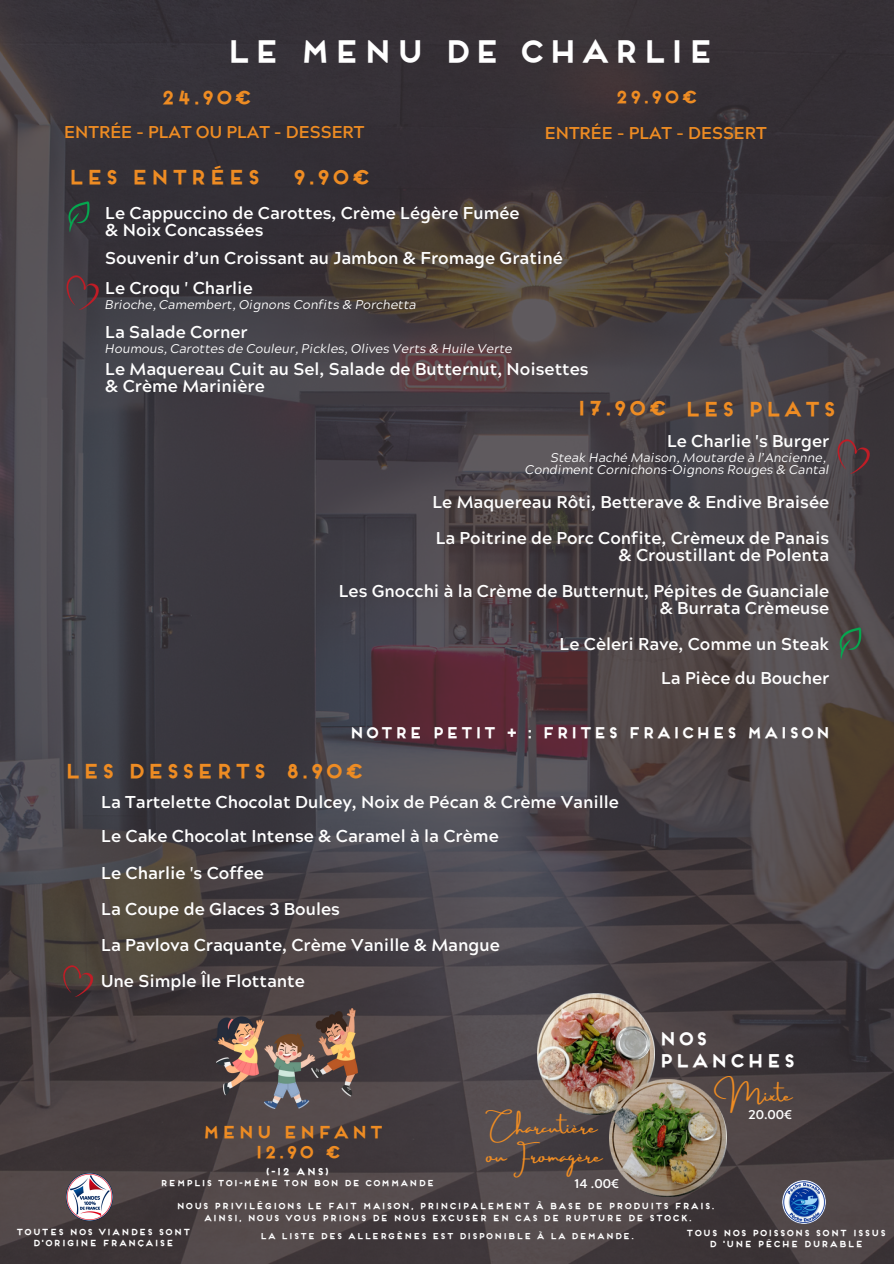
<style>
.page{position:relative;width:894px;height:1264px;background:#fff}
.page>*{position:absolute;margin:0;border:0;box-sizing:border-box;transform-origin:0 0}
.t1{font:700 30px "Frontage";color:#fff}
.t2{font:700 19.5px "Frontage";color:#ee8c23}
.t3{font:18.75px/28.5px "Amsterdam Three";color:#ee8c23}
.t4{font:700 18.45px "Frontage";color:#ee8c23}
.t5{font:700 17.7px/21.9px "Frontage";color:#fff}
.t6{font:700 17.1px/17px "Acherus Grotesque";color:#fff}
.t7{font:700 17.1px "Acherus Grotesque";color:#ee8c23}
.t8{font:700 17.1px "Frontage";color:#ee8c23}
.t9{font:700 16.65px/20.9px "Frontage";color:#ee8c23;text-align:center}
.t10{font:700 15px "Frontage";color:#fff}
.t11{font:italic 12.6px "Acherus Grotesque";color:#fff}
.t12{font:700 12.6px "Acherus Grotesque";color:#fefefe}
.t13{font:700 9.75px "Frontage";color:#fff}
.t14{font:700 8.55px/11.4px "Frontage";color:#fff;text-align:center}
.t15{font:700 8.4px "Frontage";color:#fff}
.t16{font:700 8.25px "Frontage";color:#fff}
</style>
<div class="page">
<img style="left:0;top:0;width:893px;height:1263px">
<img style="left:63px;top:201px;width:32px;height:32px">
<img style="left:63px;top:275px;width:39px;height:34px">
<img style="left:60px;top:965px;width:37px;height:31px">
<img style="left:833px;top:626px;width:34px;height:34px">
<img style="left:833px;top:439px;width:39px;height:34px">
<img style="left:66px;top:1173px;width:46px;height:46px">
<img style="left:782px;top:1180px;width:43px;height:43px">
<img style="left:212px;top:1008px;width:145px;height:99px">
<img style="left:537px;top:993px;width:117px;height:120px">
<img style="left:609px;top:1079px;width:117px;height:117px">
<h4 class="t1" style="left:223px;top:39px;width:492px">LE MENU DE CHARLIE</h4>
<h2 class="t4" style="left:160px;top:90px;width:93px">24.90€</h2>
<h6 class="t7" style="left:64px;top:125px;width:302px">ENTRÉE - PLAT OU PLAT - DESSERT</h6>
<h4 class="t8" style="left:614px;top:90px;width:85px">29.90€</h4>
<h2 class="t7" style="left:544px;top:126px;width:223px">ENTRÉE - PLAT - DESSERT</h2>
<p class="t2" style="left:66px;top:170px;width:196px">LES ENTRÉES</p>
<h1 class="t2" style="left:291px;top:170px;width:80px">9.90€</h1>
<h2 class="t6" style="left:105px;top:207px;width:416px">Le Cappuccino de Carottes, Crème Légère Fumée &amp; Noix Concassées</h2>
<h3 class="t6" style="left:105px;top:251px;width:459px">Souvenir d’un Croissant au Jambon &amp; Fromage Gratiné</h3>
<h5 class="t6" style="left:105px;top:281px;width:149px">Le Croqu ' Charlie</h5>
<h3 class="t11" style="left:105px;top:297px;width:312px">Brioche, Camembert, Oignons Confits &amp; Porchetta</h3>
<h2 class="t6" style="left:105px;top:325px;width:144px">La Salade Corner</h2>
<h2 class="t11" style="left:105px;top:341px;width:408px">Houmous, Carottes de Couleur, Pickles, Olives Verts &amp; Huile Verte</h2>
<p class="t6" style="left:105px;top:363px;width:485px">Le Maquereau Cuit au Sel, Salade de Butternut, Noisettes &amp; Crème Marinière</p>
<h4 class="t2" style="left:575px;top:400px;width:93px">17.90€</h4>
<h4 class="t2" style="left:682px;top:402px;width:155px">LES PLATS</h4>
<p class="t6" style="left:666px;top:434px;width:164px">Le Charlie 's Burger</p>
<h4 class="t11" style="left:550px;top:450px;width:277px">Steak Haché Maison, Moutarde à l’Ancienne,</h4>
<h4 class="t11" style="left:525px;top:462px;width:305px">Condiment Cornichons-Oignons Rouges &amp; Cantal</h4>
<p class="t6" style="left:432px;top:496px;width:398px">Le Maquereau Rôti, Betterave &amp; Endive Braisée</p>
<p class="t6" style="left:435px;top:532px;width:395px;text-align:right">La Poitrine de Porc Confite, Crèmeux de Panais &amp; Croustillant de Polenta</p>
<p class="t6" style="left:339px;top:585px;width:492px;text-align:right">Les Gnocchi à la Crème de Butternut, Pépites de Guanciale &amp; Burrata Crèmeuse</p>
<p class="t6" style="left:559px;top:638px;width:271px">Le Cèleri Rave, Comme un Steak</p>
<h4 class="t6" style="left:661px;top:672px;width:170px">La Pièce du Boucher</h4>
<p class="t10" style="left:348px;top:727px;width:484px">NOTRE PETIT + : FRITES FRAICHES MAISON</p>
<h4 class="t2" style="left:63px;top:763px;width:205px">LES DESSERTS</h4>
<h4 class="t2" style="left:284px;top:763px;width:81px">8.90€</h4>
<h2 class="t6" style="left:101px;top:796px;width:519px">La Tartelette Chocolat Dulcey, Noix de Pécan &amp; Crème Vanille</h2>
<h2 class="t6" style="left:101px;top:830px;width:399px">Le Cake Chocolat Intense &amp; Caramel à la Crème</h2>
<p class="t6" style="left:101px;top:866px;width:164px">Le Charlie 's Coffee</p>
<p class="t6" style="left:101px;top:902px;width:240px">La Coupe de Glaces 3 Boules</p>
<p class="t6" style="left:101px;top:939px;width:400px">La Pavlova Craquante, Crème Vanille &amp; Mangue</p>
<h4 class="t6" style="left:101px;top:975px;width:205px">Une Simple Île Flottante</h4>
<p class="t9" style="left:201px;top:1122px;width:184px">MENU ENFANT<br>12.90 €</p>
<h2 class="t13" style="left:265px;top:1167px;width:66px">(-12 ANS)</h2>
<p class="t15" style="left:160px;top:1179px;width:276px">REMPLIS TOI-MÊME TON BON DE COMMANDE</p>
<h2 class="t3" style="left:486px;top:1113px;width:117px">Charcutière ou Fromagère</h2>
<h2 class="t12" style="left:574px;top:1178px;width:46px">14 .00€</h2>
<p class="t5" style="left:657px;top:1030px;width:140px">NOS<br>PLANCHES</p>
<p class="t3" style="left:724px;top:1081px;width:70px">Mixte</p>
<p class="t12" style="left:748px;top:1109px;width:45px">20.00€</p>
<h4 class="t14" style="left:176px;top:1201px;width:540px">NOUS PRIVILÉGIONS LE FAIT MAISON, PRINCIPALEMENT À BASE DE PRODUITS FRAIS.</h4>
<h4 class="t14" style="left:203px;top:1212px;width:490px">AINSI, NOUS VOUS PRIONS DE NOUS EXCUSER EN CAS DE RUPTURE DE STOCK.</h4>
<p class="t16" style="left:259px;top:1232px;width:376px">LA LISTE DES ALLERGÈNES EST DISPONIBLE À LA DEMANDE.</p>
<h4 class="t14" style="left:16px;top:1226px;width:176px">TOUTES NOS VIANDES SONT<br>D'ORIGINE FRANÇAISE</h4>
<h4 class="t14" style="left:685px;top:1227px;width:202px">TOUS NOS POISSONS SONT ISSUS<br>D 'UNE PÊCHE DURABLE</h4>
</div>
